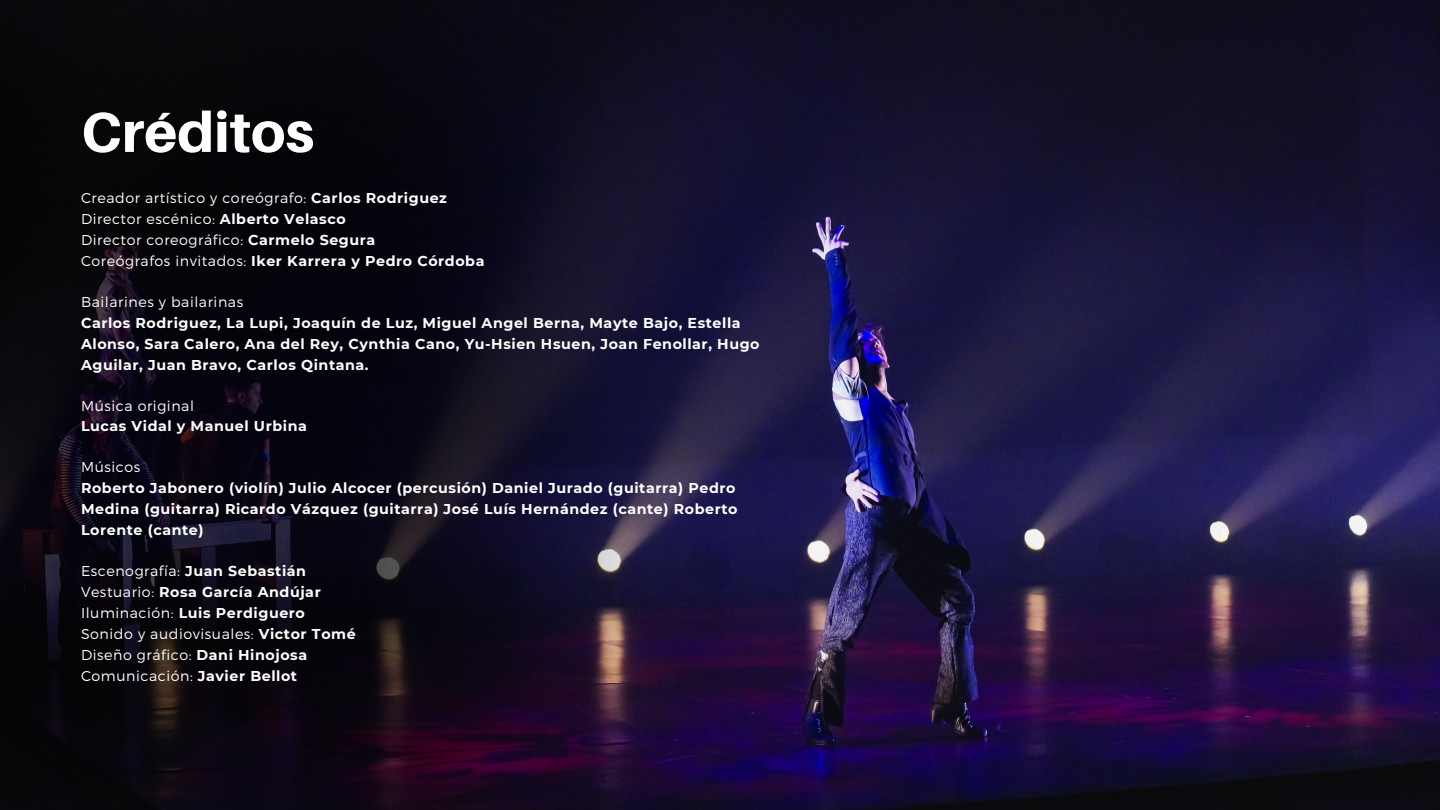
<style>
.page{position:relative;width:1440px;height:810px;background:#fff}
.page>*{position:absolute;margin:0;border:0;box-sizing:border-box;transform-origin:0 0}
.t1{font:800 56.2px "Aileron";color:#fff}
.t2{font:700 14.2px/21px "Montserrat";letter-spacing:.04em;color:#fff}
.t3{font:300 14.2px "Montserrat";letter-spacing:.04em;color:#fff}
.s1{font-weight:700}
.s2{font-weight:300}
</style>
<div class="page">
<img style="left:831px;top:0;width:609px;height:810px">
<img style="left:0;top:0;width:831px;height:810px">
<p class="t1" style="left:81px;top:97px;width:235px">Créditos</p>
<p class="t3" style="left:81px;top:189px;width:368px">Creador artístico y coreógrafo: <span class="s1">Carlos Rodriguez</span></p>
<p class="t3" style="left:81px;top:210px;width:266px">Director escénico: <span class="s1">Alberto Velasco</span></p>
<p class="t3" style="left:81px;top:231px;width:296px">Director coreográfico: <span class="s1">Carmelo Segura</span></p>
<p class="t2" style="left:81px;top:250px;width:405px"><span class="s2">Coreógrafos invitados:</span> Iker Karrera y Pedro Córdoba</p>
<p class="t3" style="left:81px;top:293px;width:164px">Bailarines y bailarinas</p>
<p class="t2" style="left:81px;top:312px;width:680px">Carlos Rodriguez, La Lupi, Joaquín de Luz, Miguel Angel Berna, Mayte Bajo, Estella<br>Alonso, Sara Calero, Ana del Rey, Cynthia Cano, Yu-Hsien Hsuen, Joan Fenollar, Hugo<br>Aguilar, Juan Bravo, Carlos Qintana.</p>
<p class="t3" style="left:81px;top:396px;width:115px">Música original</p>
<p class="t2" style="left:81px;top:415px;width:227px">Lucas Vidal y Manuel Urbina</p>
<p class="t3" style="left:81px;top:458px;width:61px">Músicos</p>
<p class="t2" style="left:81px;top:477px;width:658px">Roberto Jabonero (violín) Julio Alcocer (percusión) Daniel Jurado (guitarra) Pedro<br>Medina (guitarra) Ricardo Vázquez (guitarra) José Luís Hernández (cante) Roberto<br>Lorente (cante)</p>
<p class="t3" style="left:81px;top:561px;width:227px">Escenografía: <span class="s1">Juan Sebastián</span></p>
<p class="t2" style="left:81px;top:581px;width:241px"><span class="s2">Vestuario:</span> Rosa García Andújar</p>
<p class="t2" style="left:81px;top:602px;width:225px"><span class="s2">Iluminación:</span> Luis Perdiguero</p>
<p class="t3" style="left:81px;top:624px;width:276px">Sonido y audiovisuales: <span class="s1">Victor Tomé</span></p>
<p class="t3" style="left:81px;top:645px;width:228px">Diseño gráfico: <span class="s1">Dani Hinojosa</span></p>
<p class="t3" style="left:81px;top:666px;width:218px">Comunicación: <span class="s1">Javier Bellot</span></p>
</div>
